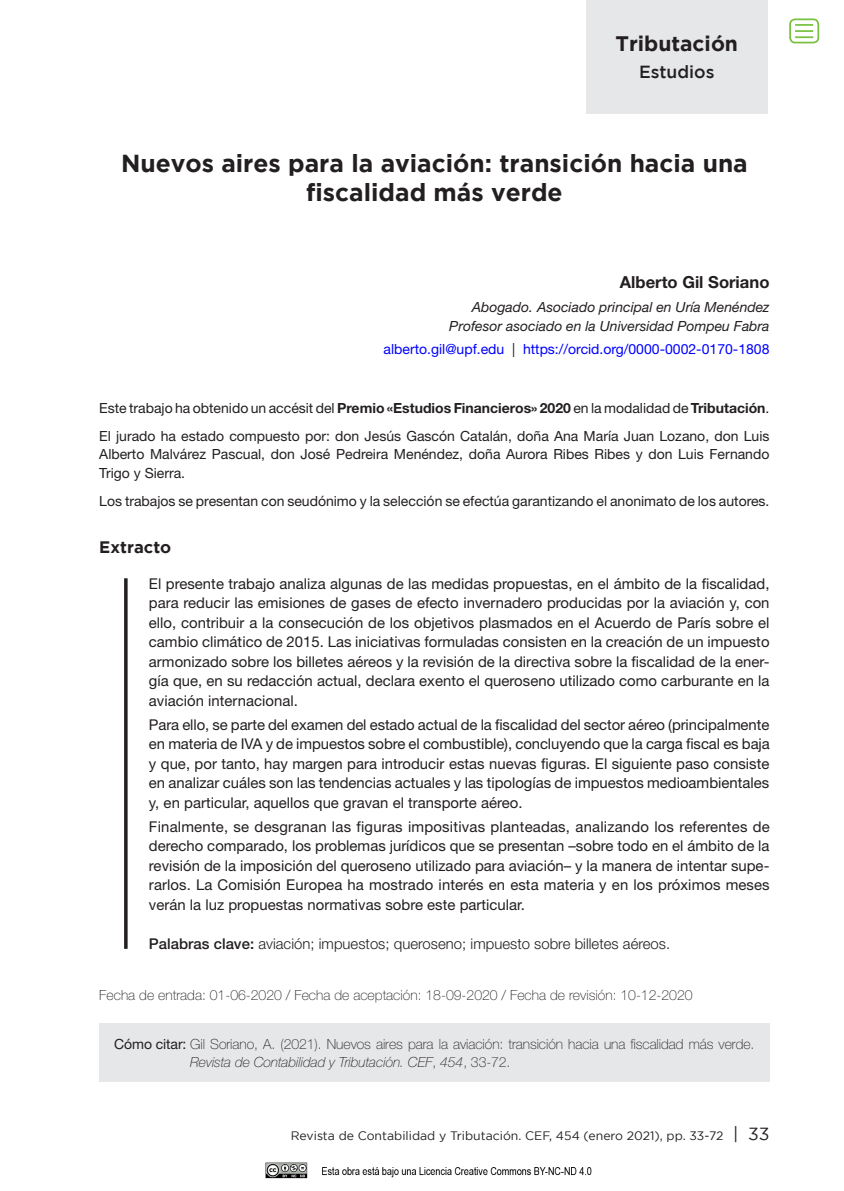
<style>
.page{position:relative;width:844px;height:1191px;background:#fff}
.page>*{position:absolute;margin:0;border:0;box-sizing:border-box;transform-origin:0 0}
.t1{font:700 24.5px/29.8px "Gotham";color:#231f20;text-align:center}
.t2{font:700 21px "Gotham";color:#231f20}
.t3{font:500 17.5px "Gotham";color:#231f20}
.t4{font:700 16.62px "Helvetica Neue LT Std";color:#231f20}
.t5{font:700 16.62px "Gotham";color:#231f20}
.t6{font:14.88px/19.4px "Helvetica Neue LT Std";color:#231f20;text-align:justify}
.t7{font:300 14.88px "Helvetica Neue LT Std";color:#231f20}
.t8{font:14px/28.3px "Helvetica Neue LT Std";color:#231f20}
.t9{font:100 14px/18.4px "Helvetica Neue LT Std";letter-spacing:-.005em;color:#231f20}
.t10{font:italic 14px/19.2px "Helvetica Neue LT Std";color:#231f20;text-align:right}
.t11{font:14px "Helvetica Neue LT Std";color:#00f}
.t12{font:12.25px "Gotham";color:#231f20}
.s1{color:#231f20}
.s2{font-weight:700}
.s3{font-weight:500}
.s4{font-weight:400}
.s5{font-style:italic}
.s6{font-size:17.5px}
</style>
<div class="page">
<svg style="left:124px;top:578px;width:4px;height:370px"></svg>
<div style="left:99px;top:1023px;width:670px;height:58px;background:#e6e7e9"></div>
<div style="left:585px;top:0;width:182px;height:113px;background:#e6e7e9"></div>
<div style="left:789px;top:18px;width:30px;height:25px;border:2px solid #79c142;border-radius:5px"></div>
<svg style="left:795px;top:24px;width:18px;height:14px"></svg>
<img style="left:265px;top:1162px;width:327px;height:17px">
<h2 class="t2" style="left:615px;top:31px;width:124px">Tributación</h2>
<p class="t3" style="left:639px;top:62px;width:77px">Estudios</p>
<h1 class="t1" style="left:121px;top:147px;width:628px">Nuevos aires para la aviación: transición hacia una fiscalidad más verde</h1>
<p class="t4" style="left:619px;top:272px;width:151px">Alberto Gil Soriano</p>
<p class="t10" style="left:449px;top:297px;width:321px">Abogado. Asociado principal en Uría Menéndez<br>Profesor asociado en la Universidad Pompeu Fabra</p>
<p class="t11" style="left:383px;top:340px;width:387px">alberto.gil@upf.edu <span class="s1">|</span> https://orcid.org/0000-0002-0170-1808</p>
<p class="t8" style="left:99px;top:393px;width:671px">Este trabajo ha obtenido un accésit del <span class="s2">Premio «Estudios Financieros» 2020</span> en la modalidad de <span class="s2">Tributación</span>.<br>El jurado ha estado compuesto por: don Jesús Gascón Catalán, doña Ana María Juan Lozano, don Luis</p>
<p class="t8" style="left:99px;top:445px;width:671px;line-height:18.4px">Alberto Malvárez Pascual, don José Pedreira Menéndez, doña Aurora Ribes Ribes y don Luis Fernando<br>Trigo y Sierra.</p>
<p class="t8" style="left:99px;top:487px;width:671px">Los trabajos se presentan con seudónimo y la selección se efectúa garantizando el anonimato de los autores.</p>
<p class="t5" style="left:99px;top:538px;width:73px">Extracto</p>
<p class="t6" style="left:149px;top:573px;width:622px">El presente trabajo analiza algunas de las medidas propuestas, en el ámbito de la fiscalidad, para reducir las emisiones de gases de efecto invernadero producidas por la aviación y, con ello, contribuir a la consecución de los objetivos plasmados en el Acuerdo de París sobre el cambio climático de 2015. Las iniciativas formuladas consisten en la creación de un impuesto armonizado sobre los billetes aéreos y la revisión de la directiva sobre la fiscalidad de la ener&shy;gía que, en su redacción actual, declara exento el queroseno utilizado como carburante en la aviación internacional.</p>
<p class="t6" style="left:149px;top:714px;width:622px">Para ello, se parte del examen del estado actual de la fiscalidad del sector aéreo (principalmente en materia de IVA y de impuestos sobre el combustible), concluyendo que la carga fiscal es baja y que, por tanto, hay margen para introducir estas nuevas figuras. El siguiente paso consiste en analizar cuáles son las tendencias actuales y las tipologías de impuestos medioambientales y, en particular, aquellos que gravan el transporte aéreo.</p>
<p class="t6" style="left:149px;top:817px;width:622px">Finalmente, se desgranan las figuras impositivas planteadas, analizando los referentes de derecho comparado, los problemas jurídicos que se presentan –sobre todo en el ámbito de la revisión de la imposición del queroseno utilizado para aviación– y la manera de intentar supe&shy;rarlos. La Comisión Europea ha mostrado interés en esta materia y en los próximos meses verán la luz propuestas normativas sobre este particular.</p>
<p class="t7" style="left:149px;top:934px;width:522px"><span class="s3">Palabras clave:</span> aviación; impuestos; queroseno; impuesto sobre billetes aéreos.</p>
<p class="t9" style="left:99px;top:985px;width:594px">Fecha de entrada: 01-06-2020 / Fecha de aceptación: 18-09-2020 / Fecha de revisión: 10-12-2020</p>
<p class="t9" style="left:190px;top:1034px;width:565px;text-indent:-76px"><span class="s4">Cómo citar:</span> Gil Soriano, A. (2021). Nuevos aires para la aviación: transición hacia una fiscalidad más verde.<br><span class="s5">Revista de Contabilidad y Tributación. CEF</span>, <span class="s5">454</span>, 33-72.</p>
<p class="t12" style="left:291px;top:1128px;width:480px">Revista de Contabilidad y Tributación. CEF, 454 (enero 2021), pp. 33-72 <span class="s6">| 33</span></p>
</div>
